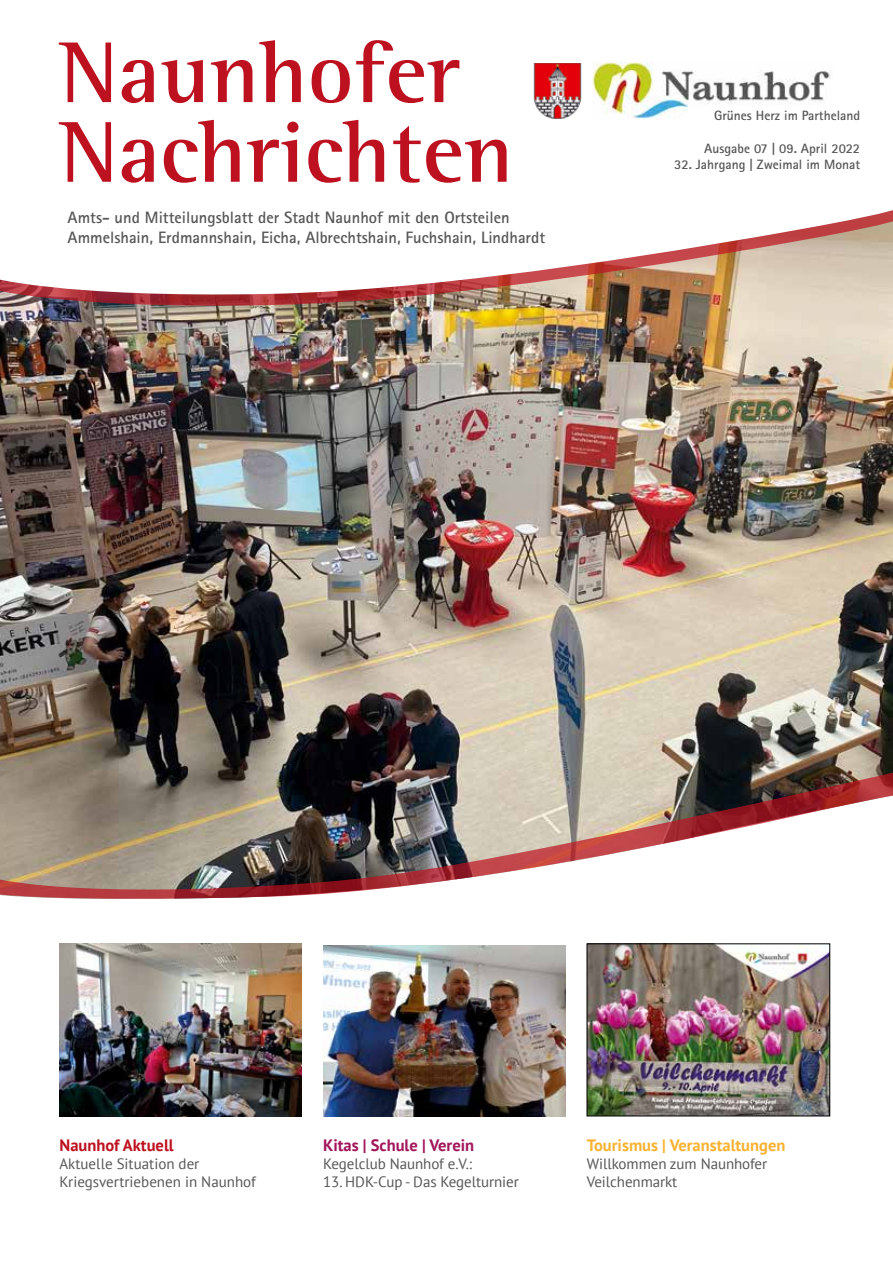
<style>
.page{position:relative;width:893px;height:1263px;background:#fff}
.page>*{position:absolute;margin:0;border:0;box-sizing:border-box;transform-origin:0 0}
.t1{font:700 88.5px/79.7px "Rotis Semi Serif Std";letter-spacing:.005em;color:#be111f}
.t2{font:700 16.5px/19.8px "Rotis Sans Serif";color:#565655}
.t3{font:700 16.5px "PT Sans";color:#f9b231}
.t4{font:700 16.5px "PT Sans";color:#a2165b}
.t5{font:700 16.5px "PT Sans";color:#be111f}
.t6{font:15px/18px "PT Sans";letter-spacing:-.005em;color:#565655}
.t7{font:700 13.5px "Rotis Sans Serif";color:#565655}
</style>
<div class="page">
<img style="left:0;top:307px;width:893px;height:463px">
<img style="left:0;top:298px;width:893px;height:9px">
<svg style="left:0;top:118px;width:893px;height:180px"></svg>
<img style="left:533px;top:63px;width:49px;height:55px">
<img style="left:592px;top:62px;width:241px;height:59px">
<img style="left:0;top:770px;width:893px;height:129px">
<img style="left:60px;top:944px;width:242px;height:172px">
<img style="left:323px;top:945px;width:243px;height:171px">
<img style="left:589px;top:946px;width:239px;height:168px">
<div style="left:587px;top:944px;width:243px;height:172px;border:1px solid #000"></div>
<h1 class="t1" style="left:60px;top:32px;width:455px">Naunhofer<br>Nachrichten</h1>
<p class="t2" style="left:68px;top:207px;width:479px">Amts- und Mitteilungsblatt der Stadt Naunhof mit den Ortsteilen<br>Ammelshain, Erdmannshain, Eicha, Albrechtshain, Fuchshain, Lindhardt</p>
<p class="t7" style="left:714px;top:107px;width:147px">Grünes Herz im Partheland</p>
<p class="t7" style="left:704px;top:140px;width:157px">Ausgabe 07 | 09. April 2022</p>
<p class="t7" style="left:674px;top:156px;width:187px">32. Jahrgang | Zweimal im Monat</p>
<p class="t5" style="left:60px;top:1134px;width:116px">Naunhof Aktuell</p>
<p class="t6" style="left:60px;top:1154px;width:198px">Aktuelle Situation der<br>Kriegsvertriebenen in Naunhof</p>
<p class="t4" style="left:323px;top:1134px;width:152px">Kitas | Schule | Verein</p>
<p class="t6" style="left:323px;top:1154px;width:150px">Kegelclub Naunhof e.V.:</p>
<p class="t6" style="left:323px;top:1172px;width:197px">13. HDK-Cup - Das Kegelturnier</p>
<p class="t3" style="left:587px;top:1134px;width:200px">Tourismus | Veranstaltungen</p>
<p class="t6" style="left:587px;top:1154px;width:182px">Willkommen zum Naunhofer<br>Veilchenmarkt</p>
</div>
